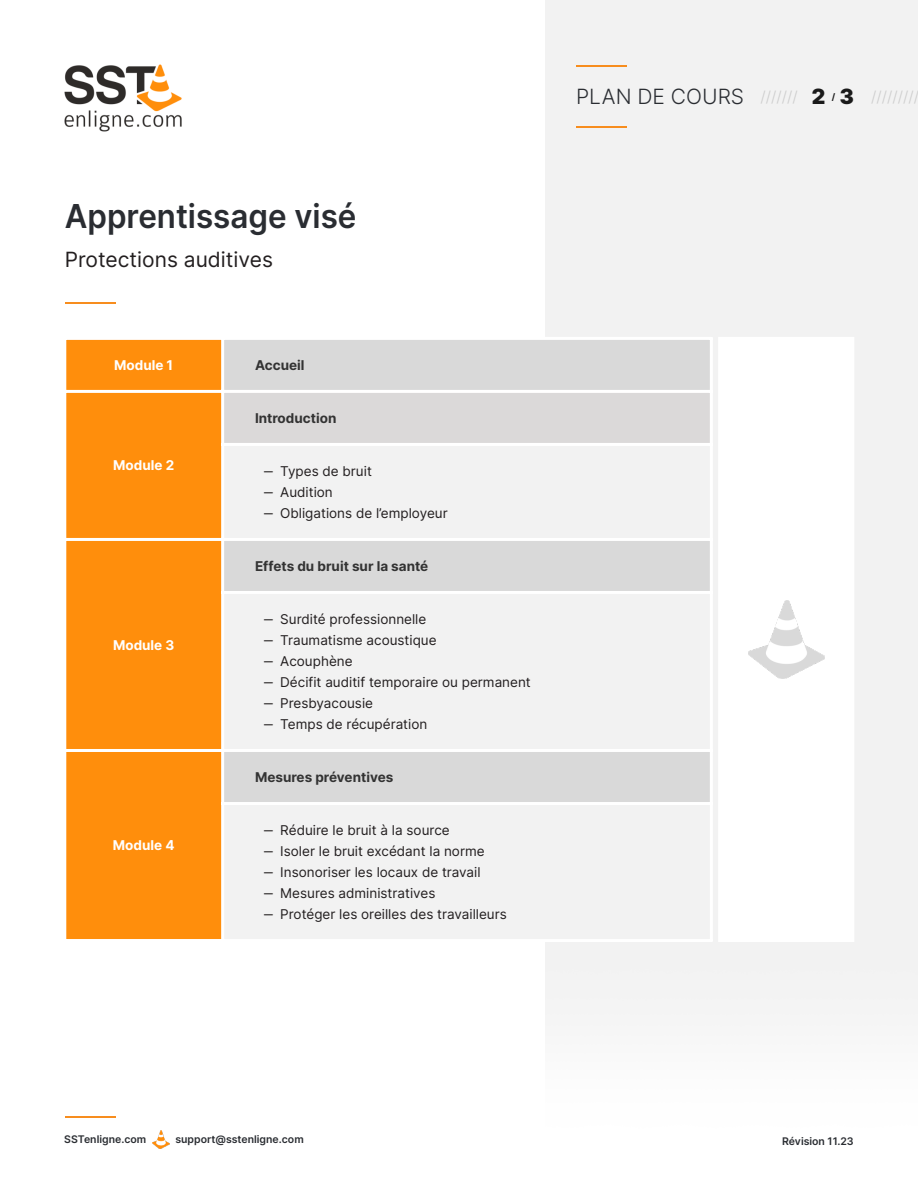
<style>
.page{position:relative;width:918px;height:1188px;background:#fff}
.page>*{position:absolute;margin:0;border:0;box-sizing:border-box;transform-origin:0 0}
.t1{font:600 33px "Inter";color:#2a2d32;scale:.95 1}
.t2{font:21px "Inter";color:#231f20}
.t3{font:300 21px "Inter";color:#2a2d32}
.t4{font:300 15px "Inter";color:#ccc}
.t5{font:13.5px/21px "Inter";color:#231f20}
.t6{font:700 13.5px "Inter";color:#333}
.t7{font:700 13.5px "Inter";color:#fff}
.t8{font:600 10.5px "Inter";color:#2a2d32}
.t9{font:700 9px "Inter";color:#1a1a1a}
.s1{font-weight:900;font-size:21px;color:#1a1a1a}
</style>
<div class="page">
<div style="left:545px;top:0;width:373px;height:1016px;background:#f2f2f2"></div>
<img style="left:64px;top:64px;width:118px;height:68px">
<hr style="left:65px;top:1116px;width:50px;height:1px;background:#f78d1e">
<img style="left:152px;top:1131px;width:18px;height:17px">
<hr style="left:576px;top:65px;width:50px;height:1px;background:#f78d1e">
<hr style="left:576px;top:126px;width:50px;height:1px;background:#f78d1e">
<div style="left:718px;top:337px;width:136px;height:605px;background:#fff"></div>
<hr style="left:65px;top:302px;width:50px;height:2px;background:#f78d1e">
<div style="left:65px;top:338px;width:158px;height:603px;background:#ff8e0c"></div>
<div style="left:224px;top:340px;width:486px;height:50px;background:#d9d9d9"></div>
<div style="left:223px;top:391px;width:488px;height:53px;background:#dbd9d9"></div>
<svg style="left:224px;top:446px;width:486px;height:493px;fill:#f2f2f2"></svg>
<hr style="left:63px;top:338px;width:3px;height:603px;background:#fff">
<hr style="left:221px;top:338px;width:3px;height:603px;background:#fff">
<hr style="left:710px;top:338px;width:3px;height:603px;background:#fff">
<hr style="left:65px;top:337px;width:646px;height:3px;background:#fff">
<hr style="left:65px;top:390px;width:646px;height:3px;background:#fff">
<hr style="left:223px;top:443px;width:488px;height:3px;background:#fff">
<hr style="left:65px;top:538px;width:646px;height:3px;background:#fff">
<hr style="left:223px;top:591px;width:488px;height:3px;background:#fff">
<hr style="left:65px;top:749px;width:646px;height:3px;background:#fff">
<hr style="left:223px;top:802px;width:488px;height:3px;background:#fff">
<hr style="left:65px;top:939px;width:646px;height:3px;background:#fff">
<img style="left:748px;top:601px;width:76px;height:77px">
<h1 class="t1" style="left:65px;top:196px;width:309px">Apprentissage visé</h1>
<h2 class="t2" style="left:65px;top:247px;width:210px">Protections auditives</h2>
<p class="t7" style="left:114px;top:357px;width:61px">Module 1</p>
<p class="t6" style="left:255px;top:357px;width:51px">Accueil</p>
<p class="t7" style="left:113px;top:457px;width:62px">Module 2</p>
<p class="t7" style="left:113px;top:637px;width:63px">Module 3</p>
<p class="t7" style="left:113px;top:837px;width:63px">Module 4</p>
<p class="t6" style="left:255px;top:410px;width:83px">Introduction</p>
<p class="t5" style="left:264px;top:460px;width:185px">‒ Types de bruit<br>‒ Audition<br>‒ Obligations de l’employeur</p>
<p class="t6" style="left:255px;top:558px;width:175px">Effets du bruit sur la santé</p>
<p class="t5" style="left:264px;top:608px;width:268px">‒ Surdité professionnelle<br>‒ Traumatisme acoustique<br>‒ Acouphène<br>‒ Décifit auditif temporaire ou permanent ‒ Presbyacousie<br>‒ Temps de récupération</p>
<p class="t6" style="left:255px;top:769px;width:140px">Mesures préventives</p>
<p class="t5" style="left:264px;top:820px;width:244px">‒ Réduire le bruit à la source<br>‒ Isoler le bruit excédant la norme<br>‒ Insonoriser les locaux de travail<br>‒ Mesures administratives<br>‒ Protéger les oreilles des travailleurs</p>
<h2 class="t3" style="left:576px;top:84px;width:170px">PLAN DE COURS</h2>
<p class="t4" style="left:761px;top:88px;width:66px">/////// <span class="s1">2</span></p>
<p class="t9" style="left:832px;top:91px;width:5px">/</p>
<p class="t4" style="left:840px;top:88px;width:81px"><span class="s1">3</span> /////////</p>
<p class="t8" style="left:64px;top:1132px;width:83px">SSTenligne.com</p>
<p class="t8" style="left:175px;top:1132px;width:130px">support@sstenligne.com</p>
<p class="t8" style="left:782px;top:1135px;width:73px">Révision 11.23</p>
</div>
